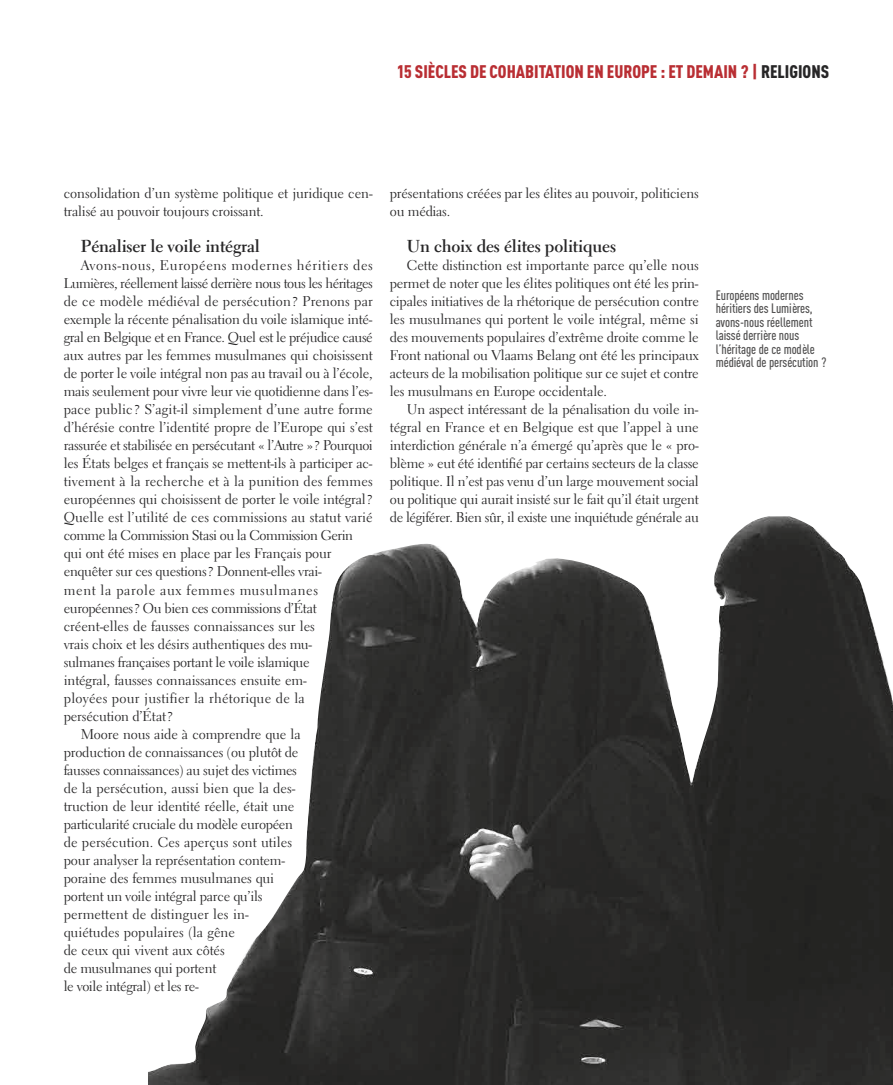
<style>
.page{position:relative;width:893px;height:1085px;background:#fff}
.page>*{position:absolute;margin:0;border:0;box-sizing:border-box;transform-origin:0 0}
.t1{font:900 18px "DIN Cond";color:#b92e33}
.t2{font:700 17.25px "Electra LT";letter-spacing:-.01em;color:#272627}
.t3{font:14.1px/18px "Electra LT";letter-spacing:-.01em;color:#272627}
.t4{font:14.1px "Electra LT";letter-spacing:.01em;color:#272627}
.t5{font:14.1px "Electra LT";letter-spacing:-.035em;color:#272627}
.t6{font:14.1px "Electra LT";letter-spacing:-.03em;color:#272627}
.t7{font:14.1px "Electra LT";letter-spacing:.04em;color:#272627}
.t8{font:14.1px "Electra LT";letter-spacing:.02em;color:#272627}
.t9{font:14.1px "Electra LT";letter-spacing:.045em;color:#272627}
.t10{font:500 13.5px/13.5px "DIN Cond";letter-spacing:-.01em;color:#535252}
.s1{color:#272627}
</style>
<div class="page">
<img style="left:148px;top:516px;width:744px;height:568px">
<p class="t1" style="left:397px;top:60px;width:434px">15 SIÈCLES DE COHABITATION EN EUROPE : ET DEMAIN ? | <span class="s1">RELIGIONS</span></p>
<p class="t3" style="left:64px;top:184px;width:310px">consolidation d’un système politique et juridique cen&shy;tralisé au pouvoir toujours croissant.</p>
<p class="t2" style="left:81px;top:235px;width:181px">Pénaliser le voile intégral</p>
<p class="t7" style="left:81px;top:257px;width:294px">Avons-nous, Européens modernes héritiers des</p>
<p class="t5" style="left:64px;top:275px;width:310px">Lumières, réellement laissé derrière nous tous les héritages</p>
<p class="t4" style="left:64px;top:293px;width:311px">de ce modèle médiéval de persécution? Prenons par</p>
<p class="t3" style="left:64px;top:310px;width:310px">exemple la récente pénalisation du voile islamique inté-</p>
<p class="t6" style="left:64px;top:329px;width:311px">gral en Belgique et en France. Quel est le préjudice causé</p>
<p class="t3" style="left:64px;top:346px;width:310px">aux autres par les femmes musulmanes qui choisissent</p>
<p class="t3" style="left:64px;top:364px;width:310px">de porter le voile intégral non pas au travail ou à l’école,</p>
<p class="t3" style="left:64px;top:382px;width:310px">mais seulement pour vivre leur vie quotidienne dans l’es-</p>
<p class="t4" style="left:64px;top:401px;width:311px">pace public? S’agit-il simplement d’une autre forme</p>
<p class="t3" style="left:64px;top:418px;width:310px">d’hérésie contre l’identité propre de l’Europe qui s’est</p>
<p class="t3" style="left:64px;top:436px;width:310px">rassurée et stabilisée en persécutant « l’Autre »? Pourquoi</p>
<p class="t3" style="left:64px;top:454px;width:310px">les États belges et français se mettent-ils à participer ac-</p>
<p class="t4" style="left:64px;top:473px;width:310px">tivement à la recherche et à la punition des femmes</p>
<p class="t3" style="left:64px;top:490px;width:310px">européennes qui choisissent de porter le voile intégral?</p>
<p class="t3" style="left:64px;top:508px;width:310px">Quelle est l’utilité de ces commissions au statut varié</p>
<p class="t5" style="left:64px;top:527px;width:291px">comme la Commission Stasi ou la Commission Gerin</p>
<p class="t3" style="left:64px;top:544px;width:269px">qui ont été mises en place par les Français pour</p>
<p class="t3" style="left:64px;top:562px;width:260px">enquêter sur ces questions? Donnent-elles vrai-</p>
<p class="t9" style="left:64px;top:581px;width:256px">ment la parole aux femmes musulmanes</p>
<p class="t3" style="left:64px;top:598px;width:254px">européennes? Ou bien ces commissions d’État</p>
<p class="t3" style="left:64px;top:616px;width:253px">créent-elles de fausses connaissances sur les</p>
<p class="t3" style="left:64px;top:634px;width:250px">vrais choix et les désirs authentiques des mu-</p>
<p class="t3" style="left:64px;top:652px;width:247px">sulmanes françaises portant le voile islamique</p>
<p class="t3" style="left:64px;top:670px;width:245px">intégral, fausses connaissances ensuite em-</p>
<p class="t8" style="left:64px;top:689px;width:243px">ployées pour justifier la rhétorique de la</p>
<p class="t3" style="left:64px;top:706px;width:111px">persécution d’État?</p>
<p class="t3" style="left:81px;top:724px;width:221px">Moore nous aide à comprendre que la</p>
<p class="t3" style="left:64px;top:742px;width:236px">production de connaissances (ou plutôt de</p>
<p class="t3" style="left:64px;top:760px;width:235px">fausses connaissances) au sujet des victimes</p>
<p class="t3" style="left:64px;top:778px;width:233px">de la persécution, aussi bien que la des-</p>
<p class="t3" style="left:64px;top:796px;width:232px">truction de leur identité réelle, était une</p>
<p class="t3" style="left:64px;top:814px;width:231px">particularité cruciale du modèle européen</p>
<p class="t3" style="left:64px;top:832px;width:230px">de persécution. Ces aperçus sont utiles</p>
<p class="t3" style="left:64px;top:850px;width:223px">pour analyser la représentation contem-</p>
<p class="t3" style="left:64px;top:868px;width:212px">poraine des femmes musulmanes qui</p>
<p class="t3" style="left:64px;top:886px;width:200px">portent un voile intégral parce qu’ils</p>
<p class="t4" style="left:64px;top:905px;width:186px">permettent de distinguer les in-</p>
<p class="t3" style="left:64px;top:922px;width:173px">quiétudes populaires (la gêne</p>
<p class="t3" style="left:64px;top:940px;width:163px">de ceux qui vivent aux côtés</p>
<p class="t3" style="left:64px;top:958px;width:154px">de musulmanes qui portent</p>
<p class="t3" style="left:64px;top:976px;width:137px">le voile intégral) et les re-</p>
<p class="t3" style="left:390px;top:184px;width:310px">présentations créées par les élites au pouvoir, politiciens ou médias.</p>
<p class="t2" style="left:407px;top:235px;width:211px">Un choix des élites politiques</p>
<p class="t3" style="left:390px;top:256px;width:311px;text-align:justify;text-indent:17px">Cette distinction est importante parce qu’elle nous permet de noter que les élites politiques ont été les prin&shy;cipales initiatives de la rhétorique de persécution contre les musulmanes qui portent le voile intégral, même si des mouvements populaires d’extrême droite comme le Front national ou Vlaams Belang ont été les principaux acteurs de la mobilisation politique sur ce sujet et contre les musulmans en Europe occidentale.</p>
<p class="t3" style="left:390px;top:400px;width:311px;text-align:justify;text-indent:17px">Un aspect intéressant de la pénalisation du voile in&shy;tégral en France et en Belgique est que l’appel à une interdiction générale n’a émergé qu’après que le « pro&shy;blème » eut été identifié par certains secteurs de la classe politique. Il n’est pas venu d’un large mouvement social ou politique qui aurait insisté sur le fait qu’il était urgent de légiférer. Bien sûr, il existe une inquiétude générale au</p>
<p class="t10" style="left:716px;top:288px;width:112px">Européens modernes héritiers des Lumières, avons-nous réellement laissé derrière nous l’héritage de ce modèle médiéval de persécution ?</p>
</div>
